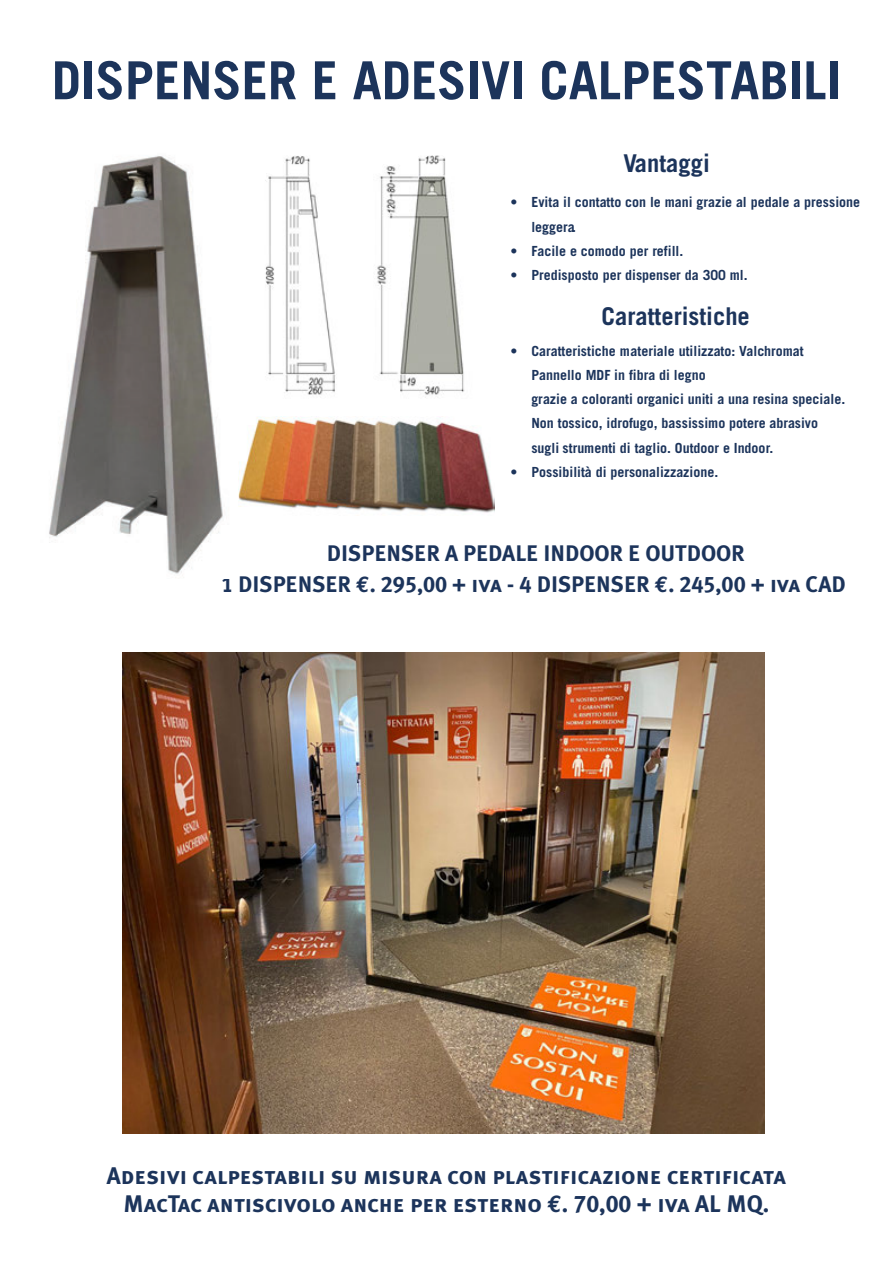
<style>
.page{position:relative;width:893px;height:1264px;background:#fff}
.page>*{position:absolute;margin:0;border:0;box-sizing:border-box;transform-origin:0 0}
.t1{font:700 52.5px "Trade Gothic";color:#1c345b}
.t2{font:700 24.45px "Trade Gothic";color:#1c345b}
.t3{font:24px/28.8px "Meta Plus Bold Caps";color:#1c345b;text-align:center}
.t4{font:22.5px/31.5px "Meta Plus Bold Caps";color:#1c345b;text-align:center}
.t5{font:700 13.95px/24.2px "Trade Gothic";color:#1c345b}
.s1{font-family:"Euro Mono";font-weight:700}
</style>
<div class="page">
<img style="left:265px;top:155px;width:200px;height:243px">
<img style="left:123px;top:652px;width:641px;height:481px">
<img style="left:239px;top:417px;width:255px;height:96px">
<img style="left:49px;top:156px;width:174px;height:418px">
<h1 class="t1" style="left:52px;top:48px;width:790px">DISPENSER E ADESIVI CALPESTABILI</h1>
<h2 class="t2" style="left:623px;top:148px;width:88px">Vantaggi</h2>
<p class="t5" style="left:531px;top:190px;width:330px;text-indent:-21px">• Evita il contatto con le mani grazie al pedale a pressione leggera.</p>
<p class="t5" style="left:510px;top:238px;width:174px">• Facile e comodo per refill.</p>
<p class="t5" style="left:510px;top:262px;width:239px">• Predisposto per dispenser da 300 ml.</p>
<h2 class="t2" style="left:601px;top:301px;width:150px">Caratteristiche</h2>
<p class="t5" style="left:531px;top:339px;width:315px;text-indent:-21px">• Caratteristiche materiale utilizzato: Valchromat Pannello MDF in fibra di legno<br>grazie a coloranti organici uniti a una resina speciale.<br>Non tossico, idrofugo, bassissimo potere abrasivo sugli strumenti di taglio. Outdoor e Indoor.</p>
<p class="t5" style="left:510px;top:459px;width:209px">• Possibilità di personalizzazione.</p>
<h3 class="t4" style="left:221px;top:537px;width:626px">DISPENSER A PEDALE INDOOR E OUTDOOR<br>1 DISPENSER <span class="s1">€</span>. 295,00 + iva - 4 DISPENSER <span class="s1">€</span>. 245,00 + iva CAD</h3>
<h3 class="t3" style="left:107px;top:1160px;width:680px">Adesivi calpestabili su misura con plastificazione certificata<br>MacTac antiscivolo anche per esterno <span class="s1">€</span>. 70,00 + iva AL MQ.</h3>
</div>
